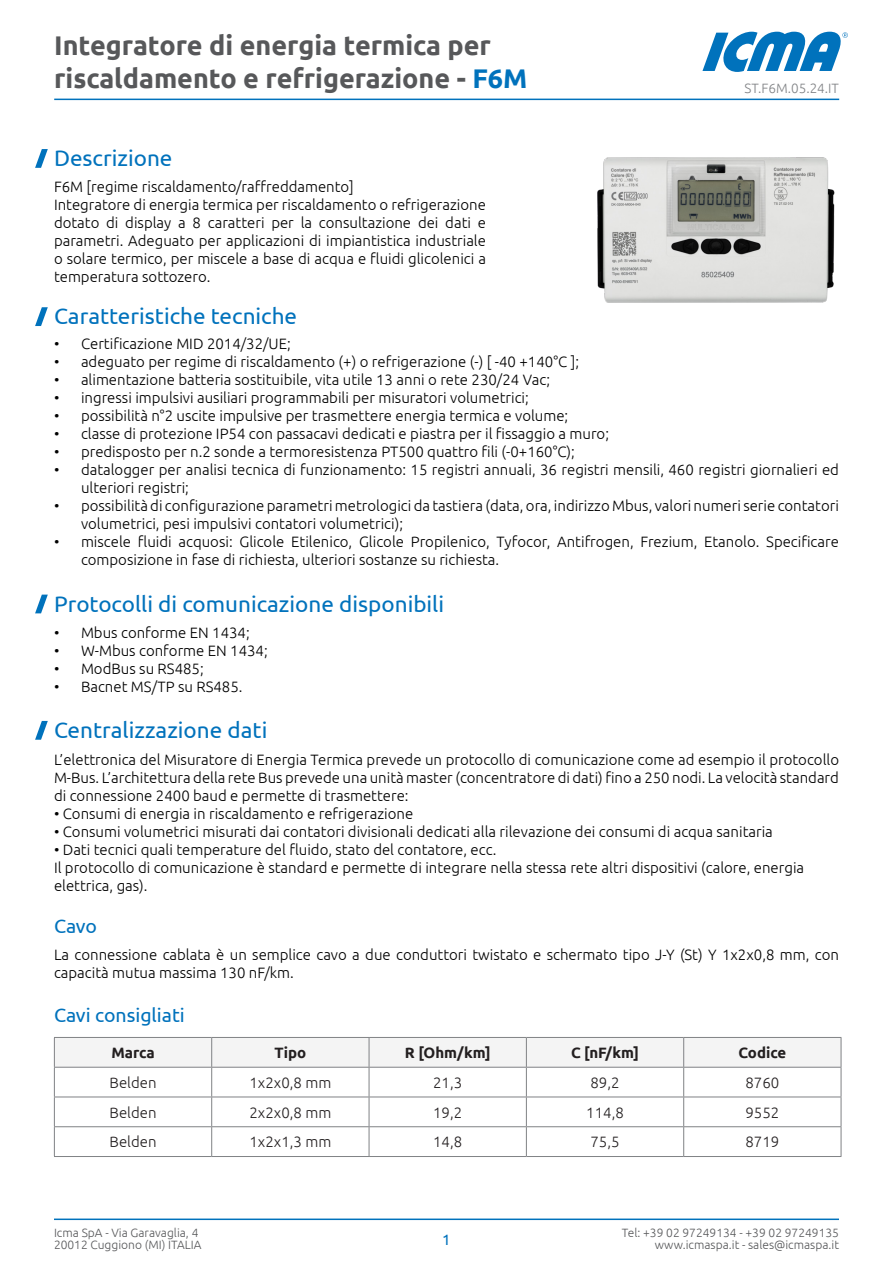
<style>
.page{position:relative;width:893px;height:1263px;background:#fff}
.page>*{position:absolute;margin:0;border:0;box-sizing:border-box;transform-origin:0 0}
.t1{font:700 27px/33px "Ubuntu";color:#57585a}
.t2{font:22.5px "Ubuntu";color:#0072bc}
.t3{font:19.5px "Ubuntu";color:#0072bc}
.t4{font:300 15px/18px "Ubuntu";color:#000}
.t5{font:300 15px "Ubuntu";color:#231f20}
.t6{font:700 15px "Ubuntu";color:#231f20}
.t7{font:15px "Ubuntu";color:#0072bc}
.t8{font:300 13.5px "Ubuntu";color:#808285}
.t9{font:300 12px/12px "Ubuntu";color:#57585a}
.s1{color:#0072bc}
</style>
<div class="page">
<svg style="left:702px;top:32px;width:146px;height:40px"></svg>
<hr style="left:54px;top:99px;width:785px;height:1px;background:#0072bc">
<hr style="left:54px;top:1218px;width:785px;height:2px;background:#0072bc">
<svg style="left:35px;top:149px;width:13px;height:19px"></svg>
<svg style="left:35px;top:307px;width:13px;height:19px"></svg>
<svg style="left:35px;top:595px;width:13px;height:18px"></svg>
<svg style="left:35px;top:721px;width:13px;height:19px"></svg>
<img style="left:597px;top:157px;width:238px;height:146px">
<svg style="left:54px;top:1037px;width:788px;height:119px"></svg>
<hr style="left:54px;top:1156px;width:158px;height:1px;background:#808285">
<hr style="left:212px;top:1156px;width:157px;height:1px;background:#808285">
<hr style="left:369px;top:1156px;width:157px;height:1px;background:#808285">
<hr style="left:526px;top:1156px;width:158px;height:1px;background:#808285">
<hr style="left:684px;top:1156px;width:157px;height:1px;background:#808285">
<h1 class="t1" style="left:54px;top:29px;width:475px">Integratore di energia termica per riscaldamento e refrigerazione - <span class="s1">F6M</span></h1>
<h2 class="t2" style="left:54px;top:144px;width:120px">Descrizione</h2>
<p class="t4" style="left:54px;top:177px;width:434px">F6M [regime riscaldamento/raffreddamento]<br>Integratore di energia termica per riscaldamento o refrigerazione dotato di display a 8 caratteri per la consultazione dei dati e parametri. Adeguato per applicazioni di impiantistica industriale o solare termico, per miscele a base di acqua e fluidi glicolenici a temperatura sottozero.</p>
<h2 class="t2" style="left:54px;top:302px;width:245px">Caratteristiche tecniche</h2>
<p class="t8" style="left:745px;top:80px;width:96px">ST.F6M.05.24.IT</p>
<p class="t4" style="left:54px;top:334px;width:238px">• Certificazione MID 2014/32/UE;</p>
<p class="t4" style="left:54px;top:352px;width:526px">• adeguato per regime di riscaldamento (+) o refrigerazione (-) [ -40 +140°C ];</p>
<p class="t4" style="left:54px;top:370px;width:498px">• alimentazione batteria sostituibile, vita utile 13 anni o rete 230/24 Vac;</p>
<p class="t4" style="left:54px;top:388px;width:476px">• ingressi impulsivi ausiliari programmabili per misuratori volumetrici;</p>
<p class="t4" style="left:54px;top:406px;width:516px">• possibilità n°2 uscite impulsive per trasmettere energia termica e volume;</p>
<p class="t4" style="left:54px;top:424px;width:557px">• classe di protezione IP54 con passacavi dedicati e piastra per il fissaggio a muro;</p>
<p class="t4" style="left:54px;top:442px;width:522px">• predisposto per n.2 sonde a termoresistenza PT500 quattro fili (-0+160°C);</p>
<p class="t4" style="left:81px;top:460px;width:759px;text-indent:-27px">• datalogger per analisi tecnica di funzionamento: 15 registri annuali, 36 registri mensili, 460 registri giornalieri ed ulteriori registri;</p>
<p class="t4" style="left:81px;top:496px;width:759px;text-indent:-27px">• possibilità di configurazione parametri metrologici da tastiera (data, ora, indirizzo Mbus, valori numeri serie contatori volumetrici, pesi impulsivi contatori volumetrici);</p>
<p class="t4" style="left:81px;top:532px;width:759px;text-indent:-27px">• miscele fluidi acquosi: Glicole Etilenico, Glicole Propilenico, Tyfocor, Antifrogen, Frezium, Etanolo. Specificare composizione in fase di richiesta, ulteriori sostanze su richiesta.</p>
<h2 class="t2" style="left:54px;top:590px;width:392px">Protocolli di comunicazione disponibili</h2>
<p class="t4" style="left:54px;top:623px;width:197px">• Mbus conforme EN 1434;</p>
<p class="t4" style="left:54px;top:641px;width:215px">• W-Mbus conforme EN 1434;</p>
<p class="t4" style="left:54px;top:659px;width:151px">• ModBus su RS485;</p>
<p class="t4" style="left:54px;top:677px;width:190px">• Bacnet MS/TP su RS485.</p>
<h2 class="t2" style="left:54px;top:716px;width:215px">Centralizzazione dati</h2>
<p class="t4" style="left:54px;top:750px;width:786px;text-align:justify">L’elettronica del Misuratore di Energia Termica prevede un protocollo di comunicazione come ad esempio il protocollo M-Bus. L’architettura della rete Bus prevede una unità master (concentratore di dati) fino a 250 nodi. La velocità standard di connessione 2400 baud e permette di trasmettere:</p>
<p class="t4" style="left:54px;top:804px;width:361px">• Consumi di energia in riscaldamento e refrigerazione</p>
<p class="t4" style="left:54px;top:822px;width:720px">• Consumi volumetrici misurati dai contatori divisionali dedicati alla rilevazione dei consumi di acqua sanitaria</p>
<p class="t4" style="left:54px;top:840px;width:752px">• Dati tecnici quali temperature del fluido, stato del contatore, ecc.<br>Il protocollo di comunicazione è standard e permette di integrare nella stessa rete altri dispositivi (calore, energia elettrica, gas).</p>
<h3 class="t3" style="left:54px;top:914px;width:44px">Cavo</h3>
<p class="t4" style="left:54px;top:945px;width:786px">La connessione cablata è un semplice cavo a due conduttori twistato e schermato tipo J-Y (St) Y 1x2x0,8 mm, con capacità mutua massima 130 nF/km.</p>
<h3 class="t3" style="left:54px;top:1003px;width:132px">Cavi consigliati</h3>
<p class="t6" style="left:111px;top:1044px;width:45px">Marca</p>
<p class="t6" style="left:275px;top:1044px;width:33px">Tipo</p>
<p class="t6" style="left:405px;top:1044px;width:87px">R [Ohm/km]</p>
<p class="t6" style="left:571px;top:1044px;width:70px">C [nF/km]</p>
<p class="t6" style="left:738px;top:1044px;width:49px">Codice</p>
<p class="t5" style="left:110px;top:1073px;width:48px">Belden</p>
<p class="t5" style="left:249px;top:1073px;width:83px">1x2x0,8 mm</p>
<p class="t5" style="left:433px;top:1073px;width:31px">21,3</p>
<p class="t5" style="left:590px;top:1073px;width:31px">89,2</p>
<p class="t5" style="left:745px;top:1073px;width:35px">8760</p>
<p class="t5" style="left:110px;top:1103px;width:48px">Belden</p>
<p class="t5" style="left:249px;top:1103px;width:83px">2x2x0,8 mm</p>
<p class="t5" style="left:433px;top:1103px;width:31px">19,2</p>
<p class="t5" style="left:586px;top:1103px;width:39px">114,8</p>
<p class="t5" style="left:745px;top:1103px;width:35px">9552</p>
<p class="t5" style="left:110px;top:1133px;width:48px">Belden</p>
<p class="t5" style="left:249px;top:1133px;width:83px">1x2x1,3 mm</p>
<p class="t5" style="left:433px;top:1133px;width:31px">14,8</p>
<p class="t5" style="left:590px;top:1133px;width:31px">75,5</p>
<p class="t5" style="left:745px;top:1133px;width:35px">8719</p>
<p class="t9" style="left:54px;top:1226px;width:149px">Icma SpA - Via Garavaglia, 4<br>20012 Cuggiono (MI) ITALIA</p>
<p class="t9" style="left:622px;top:1226px;width:219px">Tel: +39 02 97249134 - +39 02 97249135</p>
<p class="t7" style="left:442px;top:1230px;width:10px">1</p>
<p class="t9" style="left:655px;top:1238px;width:186px">www.icmaspa.it - sales@icmaspa.it</p>
</div>
